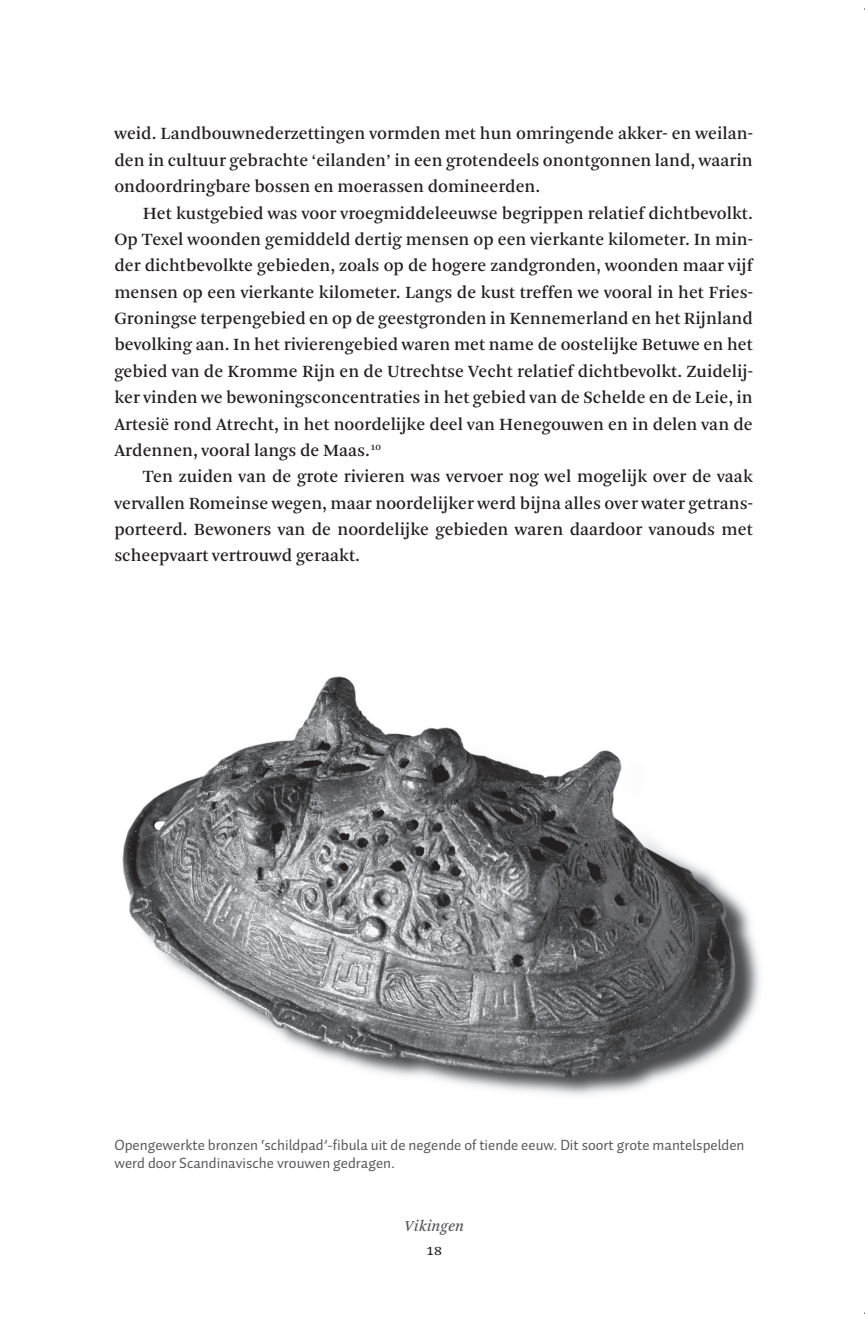
<style>
.page{position:relative;width:865px;height:1325px;background:#fff}
.page>*{position:absolute;margin:0;border:0;box-sizing:border-box;transform-origin:0 0}
.t1{font:18px/26.4px "Arnhem";color:#231f20;text-align:justify}
.t2{font:italic 16px "Arnhem";color:#57585a}
.t3{font:16px "Quadraat Small Caps";color:#231f20}
.t4{font:15px/18px "Auto 1";color:#57585a}
</style>
<div class="page">
<img style="left:122px;top:676px;width:638px;height:420px">
<p class="t1" style="left:114px;top:121px;width:639px">weid. Landbouwnederzettingen vormden met hun omringende akker- en weilan&shy;den in cultuur gebrachte ‘eilanden’ in een grotendeels onontgonnen land, waarin ondoordringbare bossen en moerassen domineerden.</p>
<p class="t1" style="left:114px;top:200px;width:639px;text-indent:28px">Het kustgebied was voor vroegmiddeleeuwse begrippen relatief dichtbevolkt.<br>Op Texel woonden gemiddeld dertig mensen op een vierkante kilometer. In min&shy;der dichtbevolkte gebieden, zoals op de hogere zandgronden, woonden maar vijf mensen op een vierkante kilometer. Langs de kust treffen we vooral in het Fries-Groningse terpengebied en op de geestgronden in Kennemerland en het Rijnland bevolking aan. In het rivierengebied waren met name de oostelijke Betuwe en het gebied van de Kromme Rijn en de Utrechtse Vecht relatief dichtbevolkt. Zuidelij&shy;ker vinden we bewoningsconcentraties in het gebied van de Schelde en de Leie, in Artesië rond Atrecht, in het noordelijke deel van Henegouwen en in delen van de Ardennen, vooral langs de Maas.<sup>10</sup></p>
<p class="t1" style="left:114px;top:464px;width:639px;text-indent:28px">Ten zuiden van de grote rivieren was vervoer nog wel mogelijk over de vaak vervallen Romeinse wegen, maar noordelijker werd bijna alles over water getrans&shy;porteerd. Bewoners van de noordelijke gebieden waren daardoor vanouds met scheepvaart vertrouwd geraakt.</p>
<p class="t4" style="left:114px;top:1135px;width:631px">Opengewerkte bronzen ‘schildpad’-fibula uit de negende of tiende eeuw. Dit soort grote mantelspelden werd door Scandinavische vrouwen gedragen.</p>
<p class="t2" style="left:404px;top:1217px;width:61px">Vikingen</p>
<p class="t3" style="left:426px;top:1241px;width:18px">18</p>
</div>
